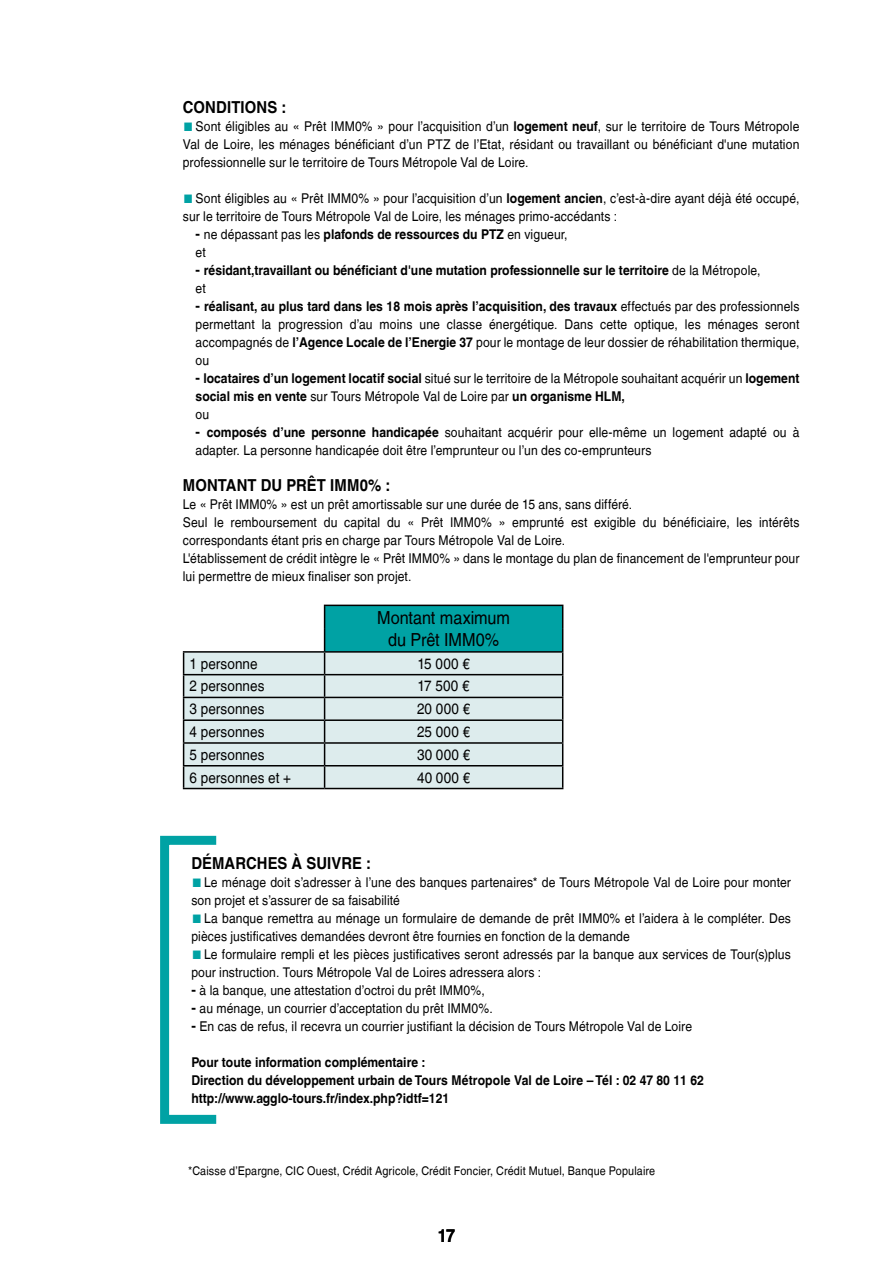
<style>
.page{position:relative;width:893px;height:1263px;background:#fff}
.page>*{position:absolute;margin:0;border:0;box-sizing:border-box;transform-origin:0 0}
.t1{font:18px/21.6px "Helvetica LT";letter-spacing:-.005em;color:#000;text-align:center;scale:.9 1}
.t2{font:700 18px "Helvetica LT";color:#000;scale:.9 1}
.t3{font:700 16.5px "Helvetica LT";letter-spacing:.005em;color:#000;scale:.9 1}
.t4{font:15px "Helvetica LT";letter-spacing:.005em;color:#000;scale:.9 1}
.t5{font:13.5px/18px "Helvetica LT";letter-spacing:.01em;color:#000;scale:.9 1}
.t6{font:700 13.5px/18px "Helvetica LT";color:#000;scale:.9 1}
.t7{font:12px "Helvetica LT";letter-spacing:.015em;color:#000;scale:.9 1}
.s1{color:#00a2a4}
.s2{font-weight:700}
.s3{font-weight:700;font-size:15px}
.s4{font-size:15px}
.s5{font-weight:400}
</style>
<div class="page">
<div style="left:160px;top:836px;width:61px;height:288px;border:9px solid #00a2a4"></div>
<div style="left:325px;top:605px;width:238px;height:47px;background:#00a2a4"></div>
<div style="left:184px;top:653px;width:378px;height:135px;background:#ddeced"></div>
<hr style="left:324px;top:605px;width:239px;height:1px;background:#000">
<hr style="left:183px;top:651px;width:142px;height:2px;background:#000">
<hr style="left:325px;top:651px;width:238px;height:2px;background:#000">
<hr style="left:183px;top:674px;width:142px;height:1px;background:#000">
<hr style="left:325px;top:674px;width:238px;height:1px;background:#000">
<hr style="left:183px;top:697px;width:142px;height:1px;background:#000">
<hr style="left:325px;top:697px;width:238px;height:1px;background:#000">
<hr style="left:183px;top:719px;width:142px;height:2px;background:#000">
<hr style="left:325px;top:719px;width:238px;height:2px;background:#000">
<hr style="left:183px;top:742px;width:142px;height:2px;background:#000">
<hr style="left:325px;top:742px;width:238px;height:2px;background:#000">
<hr style="left:183px;top:765px;width:142px;height:1px;background:#000">
<svg style="left:183px;top:653px;width:1px;height:135px"></svg>
<hr style="left:325px;top:765px;width:238px;height:1px;background:#000">
<svg style="left:324px;top:606px;width:1px;height:182px"></svg>
<svg style="left:562px;top:606px;width:1px;height:182px"></svg>
<hr style="left:183px;top:788px;width:142px;height:1px;background:#000">
<hr style="left:325px;top:788px;width:238px;height:1px;background:#000">
<p class="t3" style="left:183px;top:97px;width:117px">CONDITIONS :</p>
<p class="t5" style="left:183px;top:117px;width:687px;text-align:justify"><span class="s1">■</span> Sont éligibles au « Prêt IMM0% » pour l’acquisition d’un <span class="s2">logement neuf</span>, sur le territoire de Tours Métropole Val de Loire, les ménages bénéficiant d’un PTZ de l’Etat, résidant ou travaillant ou bénéficiant d'une mutation professionnelle sur le territoire de Tours Métropole Val de Loire.</p>
<p class="t5" style="left:183px;top:189px;width:687px"><span class="s1">■</span> Sont éligibles au « Prêt IMM0% » pour l’acquisition d’un <span class="s2">logement ancien</span>, c’est-à-dire ayant déjà été occupé, sur le territoire de Tours Métropole Val de Loire, les ménages primo-accédants :</p>
<p class="t5" style="left:196px;top:225px;width:415px"><span class="s3">-</span> ne dépassant pas les <span class="s2">plafonds de ressources du PTZ</span> en vigueur, et</p>
<p class="t6" style="left:196px;top:261px;width:629px"><span class="s4">-</span> résidant,travaillant ou bénéficiant d'une mutation professionnelle sur le territoire <span class="s5">de la Métropole, et</span></p>
<p class="t5" style="left:196px;top:297px;width:672px;text-align:justify"><span class="s3">-</span> <span class="s2">réalisant, au plus tard dans les 18 mois après l’acquisition, des travaux</span> effectués par des professionnels permettant la progression d’au moins une classe énergétique. Dans cette optique, les ménages seront accompagnés de <span class="s2">l’Agence Locale de l’Energie 37</span> pour le montage de leur dossier de réhabilitation thermique, ou</p>
<p class="t5" style="left:196px;top:369px;width:672px"><span class="s3">-</span> <span class="s2">locataires d’un logement locatif social</span> situé sur le territoire de la Métropole souhaitant acquérir un <span class="s2">logement social mis en vente</span> sur Tours Métropole Val de Loire par <span class="s2">un organisme HLM,<br></span>ou</p>
<p class="t5" style="left:196px;top:423px;width:672px"><span class="s3">-</span> <span class="s2">composés d’une personne handicapée</span> souhaitant acquérir pour elle-même un logement adapté ou à adapter. La personne handicapée doit être l’emprunteur ou l’un des co-emprunteurs</p>
<p class="t3" style="left:183px;top:475px;width:232px">MONTANT DU PRÊT IMM0% :</p>
<p class="t5" style="left:183px;top:495px;width:687px">Le « Prêt IMM0% » est un prêt amortissable sur une durée de 15 ans, sans différé.<br>Seul le remboursement du capital du « Prêt IMM0% » emprunté est exigible du bénéficiaire, les intérêts correspondants étant pris en charge par Tours Métropole Val de Loire.<br>L'établissement de crédit intègre le « Prêt IMM0% » dans le montage du plan de financement de l'emprunteur pour lui permettre de mieux finaliser son projet.</p>
<h1 class="t1" style="left:377px;top:607px;width:149px">Montant maximum du Prêt IMM0%</h1>
<p class="t4" style="left:190px;top:655px;width:77px">1 personne</p>
<p class="t4" style="left:417px;top:655px;width:60px">15 000 €</p>
<p class="t4" style="left:190px;top:677px;width:85px">2 personnes</p>
<p class="t4" style="left:418px;top:677px;width:59px">17 500 €</p>
<p class="t4" style="left:190px;top:700px;width:85px">3 personnes</p>
<p class="t4" style="left:417px;top:700px;width:61px">20 000 €</p>
<p class="t4" style="left:190px;top:723px;width:85px">4 personnes</p>
<p class="t4" style="left:417px;top:723px;width:60px">25 000 €</p>
<p class="t4" style="left:190px;top:746px;width:85px">5 personnes</p>
<p class="t4" style="left:417px;top:746px;width:61px">30 000 €</p>
<p class="t4" style="left:190px;top:768px;width:114px">6 personnes et +</p>
<p class="t4" style="left:417px;top:768px;width:61px">40 000 €</p>
<p class="t3" style="left:191px;top:853px;width:201px">DÉMARCHES À SUIVRE :</p>
<p class="t5" style="left:191px;top:873px;width:668px"><span class="s1">■</span> Le ménage doit s’adresser à l’une des banques partenaires* de Tours Métropole Val de Loire pour monter son projet et s’assurer de sa faisabilité</p>
<p class="t5" style="left:191px;top:909px;width:668px"><span class="s1">■</span> La banque remettra au ménage un formulaire de demande de prêt IMM0% et l’aidera à le compléter. Des pièces justificatives demandées devront être fournies en fonction de la demande</p>
<p class="t5" style="left:191px;top:945px;width:668px"><span class="s1">■</span> Le formulaire rempli et les pièces justificatives seront adressés par la banque aux services de Tour(s)plus pour instruction. Tours Métropole Val de Loires adressera alors :</p>
<p class="t5" style="left:191px;top:981px;width:327px"><span class="s3">-</span> à la banque, une attestation d’octroi du prêt IMM0%,</p>
<p class="t5" style="left:191px;top:999px;width:336px"><span class="s3">-</span> au ménage, un courrier d’acceptation du prêt IMM0%.</p>
<p class="t5" style="left:191px;top:1017px;width:558px"><span class="s3">-</span> En cas de refus, il recevra un courrier justifiant la décision de Tours Métropole Val de Loire</p>
<p class="t6" style="left:191px;top:1053px;width:571px">Pour toute information complémentaire :<br>Direction du développement urbain de Tours Métropole Val de Loire – Tél : 02 47 80 11 62 http://www.agglo-tours.fr/index.php?idtf=121</p>
<p class="t7" style="left:188px;top:1163px;width:520px">*Caisse d’Epargne, CIC Ouest, Crédit Agricole, Crédit Foncier, Crédit Mutuel, Banque Populaire</p>
<h1 class="t2" style="left:438px;top:1224px;width:20px">17</h1>
</div>
